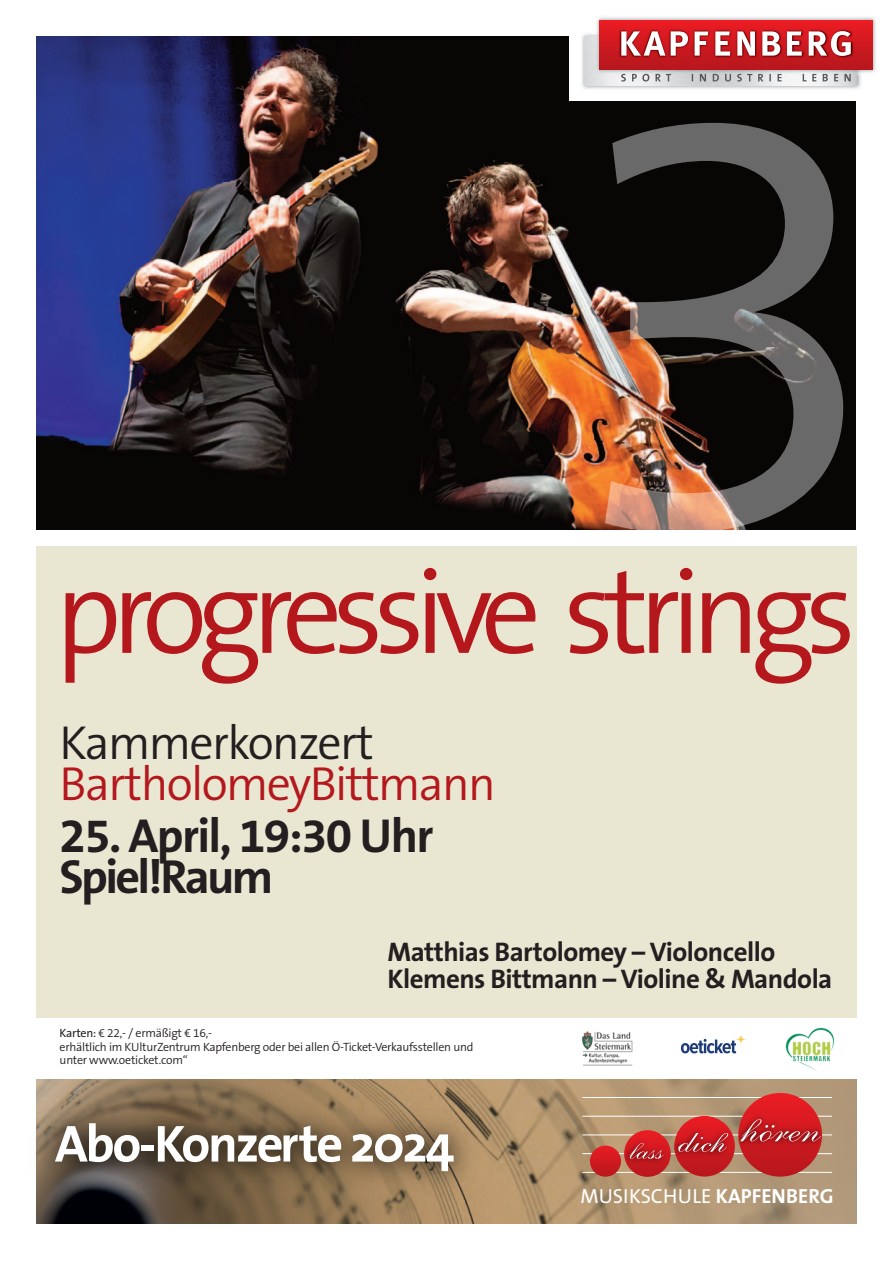
<style>
.page{position:relative;width:893px;height:1263px;background:#fff}
.page>*{position:absolute;margin:0;border:0;box-sizing:border-box;transform-origin:0 0}
.t1{font:300 614.1px "The Sans B4";color:rgb(255 255 255/.4)}
.t2{font:300 120px "The Sans B4";letter-spacing:-.085em;color:#b4181d}
.t3{font:700 52.5px "The Sans";letter-spacing:-.045em;color:#fff}
.t4{font:300 48px "The Sans B4";letter-spacing:-.035em;color:#b4181d}
.t5{font:700 48px "The Sans B7";letter-spacing:-.035em;color:#231f20}
.t6{font:300 48px "The Sans B4";letter-spacing:-.035em;color:#231f20}
.t7{font:700 48px "The Sans B7";letter-spacing:-.055em;color:#231f20}
.t8{font:700 27px "The Sans";letter-spacing:-.02em;color:#231f20}
.t9{font:20.55px "The Sans";color:#fff}
.t10{font:300 12px "The Sans B4";letter-spacing:-.02em;color:#231f20}
.s1{font-family:"The Sans";font-weight:400}
.s2{font-weight:700}
</style>
<div class="page">
<img style="left:37px;top:1079px;width:820px;height:144px">
<div style="left:36px;top:546px;width:821px;height:472px;background:#e9e7d2"></div>
<img style="left:37px;top:36px;width:819px;height:493px">
<div style="left:569px;top:3px;width:322px;height:98px;background:#fff"></div>
<img style="left:582px;top:33px;width:279px;height:56px">
<img style="left:585px;top:36px;width:272px;height:50px">
<img style="left:596px;top:17px;width:280px;height:58px">
<div style="left:600px;top:20px;width:272px;height:49px;background:linear-gradient(to bottom,#ec1c23,#b4171d)"></div>
<img style="left:619px;top:29px;width:235px;height:30px">
<svg style="left:621px;top:31px;width:230px;height:25px"></svg>
<svg style="left:621px;top:74px;width:230px;height:8px"></svg>
<img style="left:36px;top:1082px;width:510px;height:142px">
<hr style="left:582px;top:1097px;width:250px;height:1px;background:#fff">
<hr style="left:582px;top:1116px;width:250px;height:1px;background:#fff">
<hr style="left:582px;top:1134px;width:250px;height:1px;background:#fff">
<hr style="left:582px;top:1153px;width:250px;height:1px;background:#fff">
<hr style="left:582px;top:1172px;width:250px;height:1px;background:#fff">
<img style="left:822px;top:1109px;width:9px;height:60px">
<svg style="left:590px;top:1093px;width:232px;height:84px;background:#c25a4e"></svg>
<img style="left:581px;top:1031px;width:52px;height:35px">
<svg style="left:680px;top:1035px;width:66px;height:19px"></svg>
<img style="left:785px;top:1027px;width:50px;height:44px">
<p class="t1" style="left:555px;top:79px;width:339px">3</p>
<p class="t2" style="left:55px;top:565px;width:803px">progressive strings</p>
<p class="t6" style="left:60px;top:724px;width:316px">Kammerkonzert</p>
<p class="t4" style="left:60px;top:765px;width:438px">BartholomeyBittmann</p>
<p class="t5" style="left:60px;top:820px;width:375px">25. April, 19:30 Uhr</p>
<p class="t7" style="left:60px;top:860px;width:215px">Spiel!Raum</p>
<p class="t8" style="left:388px;top:941px;width:389px">Matthias Bartolomey – Violoncello</p>
<p class="t8" style="left:388px;top:968px;width:446px">Klemens Bittmann – Violine &amp; Mandola</p>
<p class="t10" style="left:60px;top:1028px;width:154px"><span class="s1">Karten:</span> € 22,- / ermäßigt € 16,-</p>
<p class="t10" style="left:60px;top:1042px;width:415px">erhältlich im KUlturZentrum Kapfenberg oder bei allen Ö-Ticket-Verkaufsstellen und</p>
<p class="t10" style="left:60px;top:1055px;width:129px">unter www.oeticket.com“</p>
<p class="t3" style="left:55px;top:1123px;width:401px">Abo-Konzerte 2024</p>
<p class="t9" style="left:581px;top:1179px;width:255px">MUSIKSCHULE <span class="s2">KAPFENBERG</span></p>
</div>
